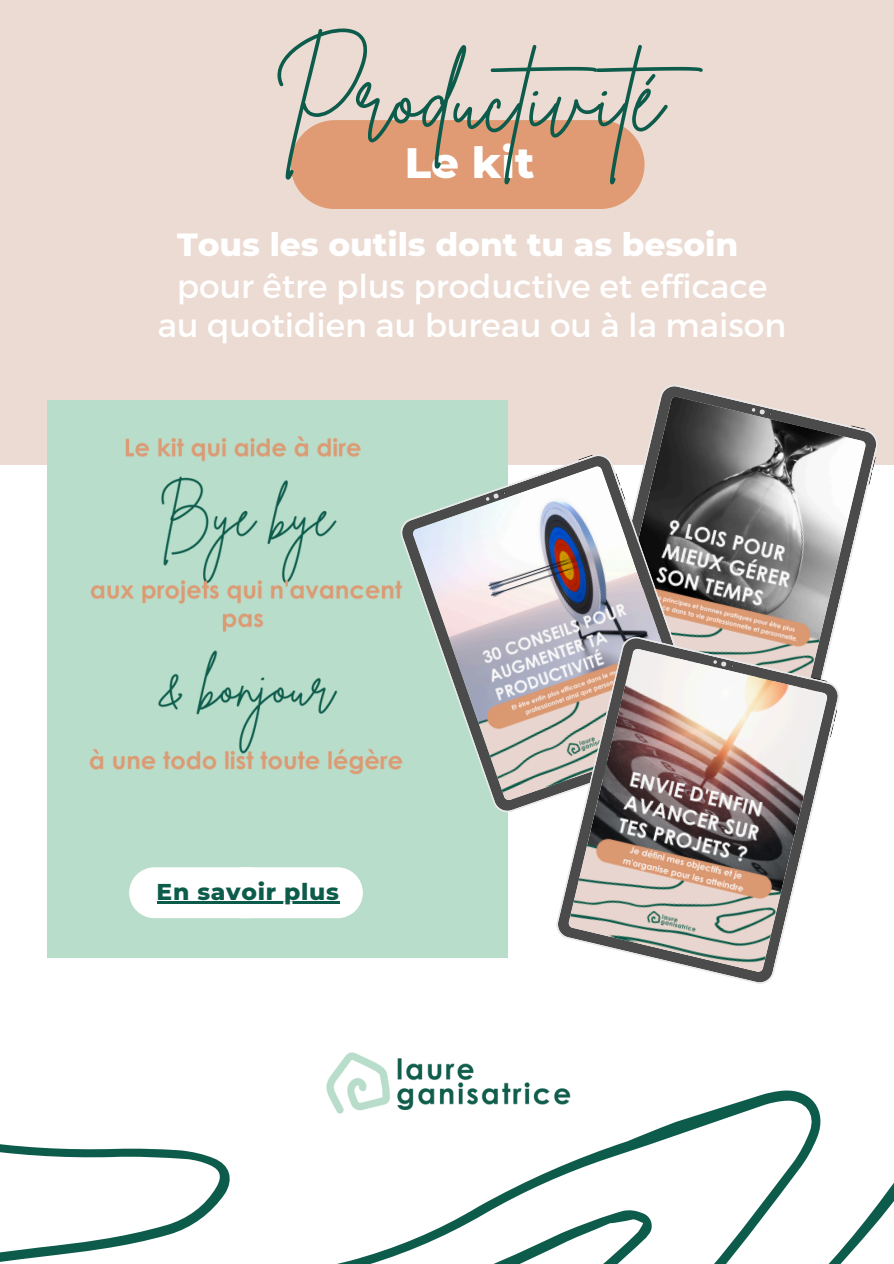
<style>
.page{position:relative;width:894px;height:1264px;background:#fff}
.page>*{position:absolute;margin:0;border:0;box-sizing:border-box;transform-origin:0 0}
.t1{font:94.95px "Brittany Signature";color:#0d5c4b}
.t2{font:800 43.35px "Montserrat";color:#fff}
.t3{font:32.85px/39.5px "Montserrat";color:#fff;text-align:center}
.t4{font:800 32.7px "Montserrat";color:#fff}
.t5{font:800 23.4px "Montserrat";letter-spacing:.03em;color:#0d5c4b}
</style>
<div class="page">
<svg style="left:0;top:814px;width:893px;height:449px"></svg>
<img style="left:312px;top:1039px;width:269px;height:86px">
<div style="left:0;top:0;width:893px;height:465px;background:#ecdbd2"></div>
<div style="left:47px;top:400px;width:460px;height:557px;background:#b9ddcb"></div>
<div style="left:218px;top:867px;width:145px;height:51px;background:#fff;border-radius:25px"></div>
<div style="left:129px;top:867px;width:145px;height:51px;background:#fff;border-radius:25px"></div>
<hr style="left:156px;top:901px;width:183px;height:3px;background:#0d5c4b">
<img style="left:89px;top:436px;width:309px;height:442px">
<svg style="left:660px;top:385px;width:218px;height:113px"></svg>
<img style="left:647px;top:396px;width:218px;height:239px">
<svg style="left:751px;top:408px;width:21px;height:7px"></svg>
<svg style="left:868px;top:457px;width:7px;height:28px"></svg>
<svg style="left:850px;top:425px;width:15px;height:4px"></svg>
<svg style="left:398px;top:452px;width:309px;height:362px"></svg>
<img style="left:412px;top:466px;width:281px;height:334px">
<svg style="left:485px;top:491px;width:21px;height:10px"></svg>
<svg style="left:615px;top:473px;width:10px;height:27px"></svg>
<svg style="left:578px;top:454px;width:14px;height:6px"></svg>
<svg style="left:554px;top:635px;width:286px;height:350px"></svg>
<img style="left:568px;top:648px;width:259px;height:324px">
<svg style="left:713px;top:660px;width:20px;height:7px"></svg>
<svg style="left:830px;top:709px;width:7px;height:28px"></svg>
<svg style="left:812px;top:677px;width:15px;height:4px"></svg>
<div style="left:290px;top:120px;width:354px;height:89px;background:#e09b74;border-radius:44px"></div>
<p class="t1" style="left:272px;top:35px;width:457px">Productivité</p>
<p class="t2" style="left:405px;top:136px;width:131px">Le kit</p>
<h4 class="t4" style="left:177px;top:224px;width:562px">Tous les outils dont tu as besoin</h4>
<p class="t3" style="left:158px;top:264px;width:629px">pour être plus productive et efficace au quotidien au bureau ou à la maison</p>
<h2 class="t5" style="left:156px;top:876px;width:184px">En savoir plus</h2>
</div>
